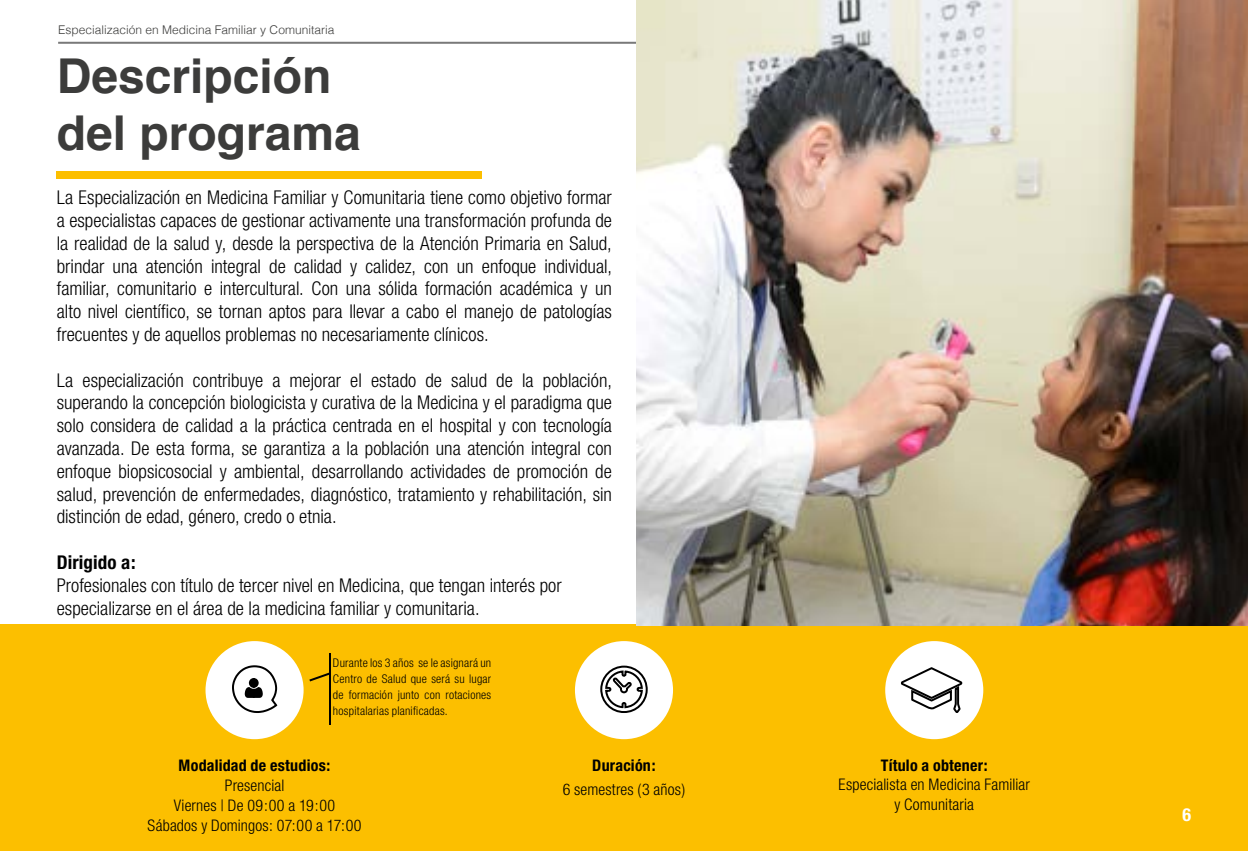
<style>
.page{position:relative;width:1248px;height:851px;background:#fff}
.page>*{position:absolute;margin:0;border:0;box-sizing:border-box;transform-origin:0 0}
.t1{font:700 48px/57.6px "Helvetica";color:#3c3c3b}
.t2{font:300 condensed 19px/22.8px "Helvetica Neue";color:#000;text-align:justify}
.t3{font:700 condensed 19px "Helvetica Neue";letter-spacing:.005em;color:#000}
.t4{font:700 condensed 18px "Helvetica Neue";color:#fff}
.t5{font:300 condensed 16px/20px "Helvetica Neue";letter-spacing:.01em;color:#000;text-align:center}
.t6{font:700 condensed 16px "Helvetica Neue";letter-spacing:.015em;color:#000}
.t7{font:300 condensed 12px/16px "Helvetica Neue";letter-spacing:.015em;color:#000;text-align:justify}
.t8{font:300 12px "Helvetica";color:#3c3c3b}
</style>
<div class="page">
<hr style="left:58px;top:42px;width:1133px;height:2px;background:#797979">
<div style="left:57px;top:171px;width:425px;height:8px;background:#fcbf00"></div>
<div style="left:0;top:624px;width:1247px;height:226px;background:#fcbf00"></div>
<div style="left:885px;top:641px;width:98px;height:98px;background:#fff;border-radius:50%"></div>
<div style="left:575px;top:641px;width:98px;height:98px;background:#fff;border-radius:50%"></div>
<div style="left:205px;top:641px;width:98px;height:98px;background:#fff;border-radius:50%"></div>
<svg style="left:900px;top:667px;width:63px;height:46px"></svg>
<svg style="left:600px;top:665px;width:48px;height:48px"></svg>
<svg style="left:232px;top:665px;width:46px;height:48px"></svg>
<hr style="left:329px;top:653px;width:2px;height:71px;background:#000">
<svg style="left:309px;top:672px;width:20px;height:10px"></svg>
<img style="left:636px;top:0;width:611px;height:625px">
<p class="t8" style="left:58px;top:20px;width:278px">Especialización en Medicina Familiar y Comunitaria</p>
<h1 class="t1" style="left:57px;top:48px;width:306px">Descripción del programa</h1>
<p class="t2" style="left:57px;top:186px;width:556px">La Especialización en Medicina Familiar y Comunitaria tiene como objetivo formar a especialistas capaces de gestionar activamente una transformación profunda de la realidad de la salud y, desde la perspectiva de la Atención Primaria en Salud, brindar una atención integral de calidad y calidez, con un enfoque individual, familiar, comunitario e intercultural. Con una sólida formación académica y un alto nivel científico, se tornan aptos para llevar a cabo el manejo de patologías frecuentes y de aquellos problemas no necesariamente clínicos.</p>
<p class="t2" style="left:57px;top:368px;width:556px">La especialización contribuye a mejorar el estado de salud de la población, superando la concepción biologicista y curativa de la Medicina y el paradigma que solo considera de calidad a la práctica centrada en el hospital y con tecnología avanzada. De esta forma, se garantiza a la población una atención integral con enfoque biopsicosocial y ambiental, desarrollando actividades de promoción de salud, prevención de enfermedades, diagnóstico, tratamiento y rehabilitación, sin distinción de edad, género, credo o etnia.</p>
<p class="t3" style="left:57px;top:550px;width:80px">Dirigido a:</p>
<p class="t2" style="left:57px;top:573px;width:506px">Profesionales con título de tercer nivel en Medicina, que tengan interés por especializarse en el área de la medicina familiar y comunitaria.</p>
<p class="t7" style="left:333px;top:654px;width:160px">Durante los 3 años se le asignará un Centro de Salud que será su lugar de formación junto con rotaciones hospitalarias planificadas.</p>
<p class="t6" style="left:179px;top:755px;width:153px">Modalidad de estudios:</p>
<p class="t5" style="left:148px;top:775px;width:215px">Presencial<br>Viernes | De 09:00 a 19:00<br>Sábados y Domingos: 07:00 a 17:00</p>
<p class="t6" style="left:592px;top:755px;width:65px">Duración:</p>
<p class="t5" style="left:562px;top:779px;width:124px">6 semestres (3 años)</p>
<p class="t6" style="left:880px;top:755px;width:108px">Título a obtener:</p>
<p class="t5" style="left:838px;top:774px;width:193px;line-height:19.2px">Especialista en Medicina Familiar y Comunitaria</p>
<p class="t4" style="left:1182px;top:803px;width:10px">6</p>
</div>
